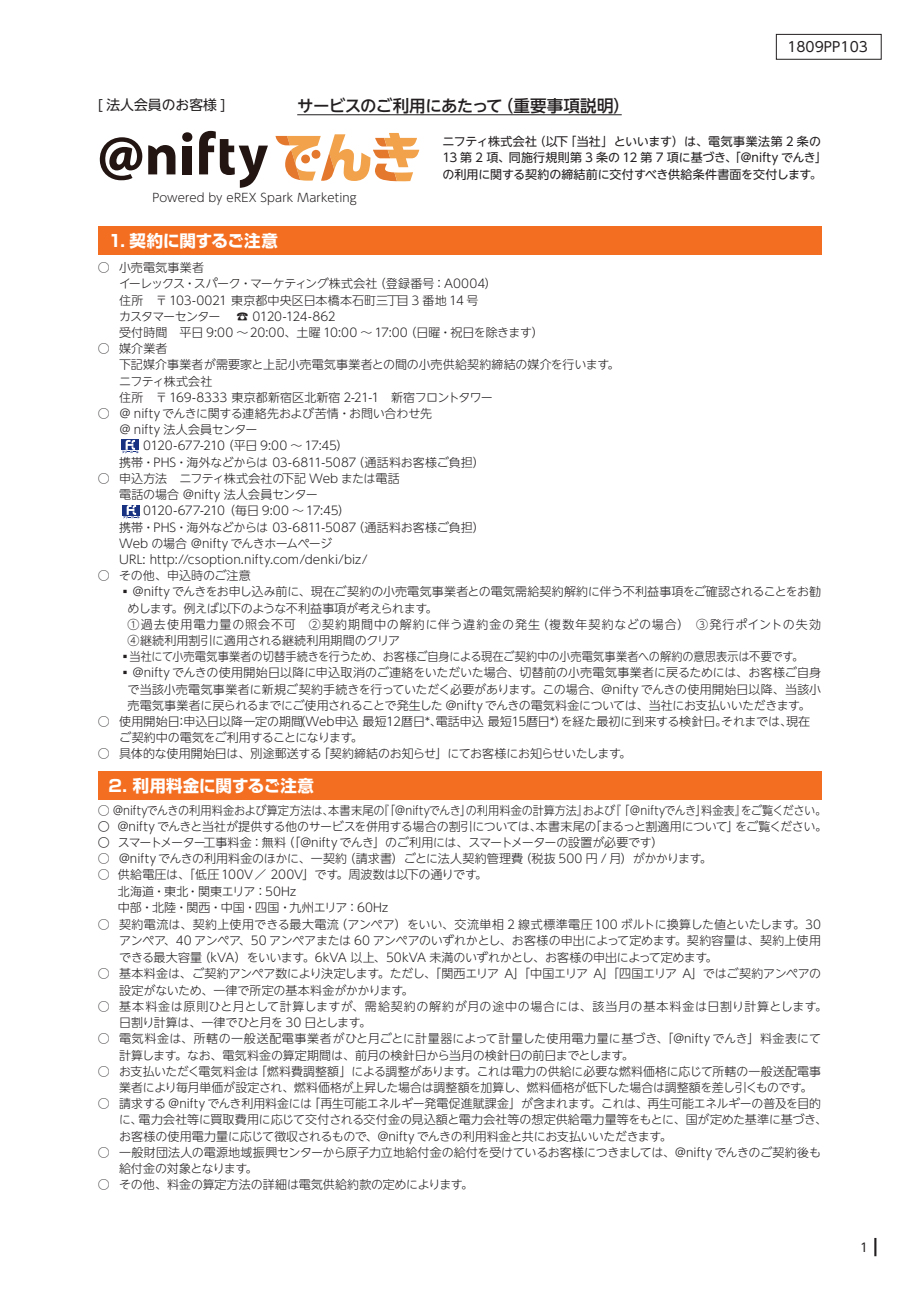
<style>
.page{position:relative;width:919px;height:1289px;background:#fff}
.page>*{position:absolute;margin:0;border:0;box-sizing:border-box;transform-origin:0 0}
.t1{font:700 16.5px "Shin Go Pr 6 N";letter-spacing:-.005em;color:#fff}
.t2{font:500 16.5px "UD Shin Go NT Pr 6 N";letter-spacing:-.025em;color:#231f20}
.t3{font:13.8px "UD Shin Go NT Pr 6 N";color:#231f20}
.t4{font:300 12px/16.2px "UD Shin Go NT Pr 6 N";letter-spacing:-.01em;color:#231f20}
.t5{font:300 12px/16.2px "UD Shin Go NT Pr 6 N";letter-spacing:.01em;color:#231f20}
.t6{font:12px/16.5px "UD Shin Go NT Pr 6 N";color:#231f20}
.t7{font:300 12px/16.2px "UD Shin Go NT Pr 6 N";letter-spacing:.035em;color:#231f20}
.t8{font:300 11.7px "UD Shin Go NT Pr 6 N";letter-spacing:.005em;color:#231f20}
</style>
<div class="page">
<div style="left:183px;top:146px;width:9px;height:28px;background:#221512"></div>
<div style="left:182px;top:132px;width:10px;height:10px;background:#221512;border-radius:50%"></div>
<svg style="left:99px;top:137px;width:76px;height:43px"></svg>
<svg style="left:199px;top:131px;width:69px;height:57px"></svg>
<svg style="left:275px;top:133px;width:144px;height:48px"></svg>
<hr style="left:297px;top:114px;width:324px;height:1px;background:#231f20">
<div style="left:98px;top:226px;width:723px;height:28px;background:#f36e21"></div>
<div style="left:98px;top:771px;width:723px;height:28px;background:#f36e21"></div>
<div style="left:122px;top:439px;width:17px;height:11px;background:#183181"></div>
<svg style="left:122px;top:440px;width:16px;height:13px"></svg>
<svg style="left:123px;top:505px;width:17px;height:13px"></svg>
<svg style="left:874px;top:1237px;width:2px;height:19px"></svg>
<div style="left:776px;top:34px;width:105px;height:25px;border:1px solid #231f20"></div>
<p class="t3" style="left:98px;top:94px;width:129px">[ 法人会員のお客様 ]</p>
<p class="t3" style="left:787px;top:36px;width:82px">1809PP103</p>
<h1 class="t2" style="left:297px;top:93px;width:334px">サービスのご利用にあたって（重要事項説明）</h1>
<p class="t6" style="left:442px;top:132px;width:386px">ニフティ株式会社（以下「当社」といいます）は、電気事業法第 2 条の<br>13 第 2 項、同施行規則第 3 条の 12 第 7 項に基づき、「@nifty でんき」の利用に関する契約の締結前に交付すべき供給条件書面を交付します。</p>
<p class="t8" style="left:152px;top:188px;width:206px">Powered by eREX Spark Marketing</p>
<h1 class="t1" style="left:108px;top:227px;width:171px">1. 契約に関するご注意</h1>
<p class="t4" style="left:119px;top:259px;width:426px;text-indent:-21px">○ 小売電気事業者<br>イーレックス・スパーク・マーケティング株式会社（登録番号：A0004）<br>住所　〒103-0021 東京都中央区日本橋本石町三丁目 3 番地 14 号<br>カスタマーセンター 　☎ 0120-124-862　<br>受付時間　平日 9:00 ～20:00、土曜 10:00 ～17:00（日曜・祝日を除きます）</p>
<p class="t4" style="left:119px;top:340px;width:502px;text-indent:-21px">○ 媒介業者<br>下記媒介事業者が需要家と上記小売電気事業者との間の小売供給契約締結の媒介を行います。ニフティ株式会社<br>住所　〒169-8333 東京都新宿区北新宿 2-21-1　新宿フロントタワー</p>
<p class="t4" style="left:119px;top:405px;width:367px;text-indent:-21px">○ ＠ nifty でんきに関する連絡先および苦情・お問い合わせ先<br>＠ nifty 法人会員センター<br>　　0120-677-210（平日 9:00 ～ 17:45）<br>携帯・PHS・海外などからは 03-6811-5087（通話料お客様ご負担）</p>
<p class="t4" style="left:119px;top:470px;width:367px;text-indent:-21px">○ 申込方法　ニフティ株式会社の下記 Web または電話<br>電話の場合 @nifty 法人会員センター<br>　　0120-677-210 （毎日 9:00 ～ 17:45）<br>携帯・PHS・海外などからは 03-6811-5087（通話料お客様ご負担）Web の場合 @nifty でんきホームページ<br>URL: http://csoption.nifty.com/denki/biz/</p>
<p class="t4" style="left:98px;top:567px;width:154px">○ その他、申込時のご注意</p>
<p class="t5" style="left:128px;top:583px;width:695px;text-indent:-9px">▪@nifty でんきをお申し込み前に、現在ご契約の小売電気事業者との電気需給契約解約に伴う不利益事項をご確認されることをお勧めします。例えば以下のような不利益事項が考えられます。<br>①過去使用電力量の照会不可　②契約期間中の解約に伴う違約金の発生（複数年契約などの場合）　③発行ポイントの失効④継続利用割引に適用される継続利用期間のクリア</p>
<p class="t4" style="left:119px;top:648px;width:685px">▪当社にて小売電気事業者の切替手続きを行うため、お客様ご自身による現在ご契約中の小売電気事業者への解約の意思表示は不要です。</p>
<p class="t4" style="left:128px;top:664px;width:695px;text-align:justify;text-indent:-9px">▪@nifty でんきの使用開始日以降に申込取消のご連絡をいただいた場合、切替前の小売電気事業者に戻るためには、お客様ご自身で当該小売電気事業者に新規ご契約手続きを行っていただく必要があります。この場合、@nifty でんきの使用開始日以降、当該小売電気事業者に戻られるまでにご使用されることで発生した @nifty でんきの電気料金については、当社にお支払いいただきます。</p>
<p class="t4" style="left:119px;top:713px;width:692px;text-indent:-21px">○ 使用開始日：申込日以降一定の期間（Web申込 最短12暦日*、電話申込 最短15暦日*）を経た最初に到来する検針日。それまでは、現在ご契約中の電気をご利用することになります。</p>
<p class="t4" style="left:98px;top:745px;width:535px">○ 具体的な使用開始日は、別途郵送する「契約締結のお知らせ」にてお客様にお知らせいたします。</p>
<h1 class="t1" style="left:108px;top:772px;width:207px">2. 利用料金に関するご注意</h1>
<p class="t4" style="left:98px;top:801px;width:730px;text-align:justify">○ @niftyでんきの利用料金および算定方法は、本書末尾の『「@niftyでんき」の利用料金の計算方法』および『「＠niftyでんき」料金表』をご覧ください。〇 @nifty でんきと当社が提供する他のサービスを併用する場合の割引については、本書末尾の「まるっと割適用について」をご覧ください。〇 スマートメーター工事料金：無料（「@nifty でんき」のご利用には、スマートメーターの設置が必要です）</p>
<p class="t4" style="left:98px;top:850px;width:615px">○ @nifty でんきの利用料金のほかに、一契約（請求書）ごとに法人契約管理費（税抜 500 円 / 月）がかかります。</p>
<p class="t4" style="left:118px;top:866px;width:371px;text-indent:-20px">○ 供給電圧は、「低圧100V／ 200V」です。周波数は以下の通りです。北海道・東北・関東エリア：50Hz<br>中部・北陸・関西・中国・四国・九州エリア：60Hz</p>
<p class="t4" style="left:119px;top:915px;width:703px;text-align:justify;text-indent:-21px">○ 契約電流は、契約上使用できる最大電流（アンペア）をいい、交流単相 2 線式標準電圧100 ボルトに換算した値といたします。30アンペア、40 アンペア、50 アンペアまたは 60 アンペアのいずれかとし、お客様の申出によって定めます。契約容量は、契約上使用できる最大容量（kVA）をいいます。6kVA 以上、50kVA 未満のいずれかとし、お客様の申出によって定めます。</p>
<p class="t4" style="left:119px;top:965px;width:703px;text-indent:-21px">○ 基本料金は、ご契約アンペア数により決定します。ただし、「関西エリア A」「中国エリア A」「四国エリア A」ではご契約アンペアの設定がないため、一律で所定の基本料金がかかります。</p>
<p class="t7" style="left:119px;top:997px;width:709px;text-indent:-21px">○ 基本料金は原則ひと月として計算しますが、需給契約の解約が月の途中の場合には、該当月の基本料金は日割り計算とします。日割り計算は、一律でひと月を 30 日とします。</p>
<p class="t4" style="left:119px;top:1030px;width:703px;text-indent:-21px">○ 電気料金は、所轄の一般送配電事業者がひと月ごとに計量器によって計量した使用電力量に基づき、「@nifty でんき」料金表にて計算します。なお、電気料金の算定期間は、前月の検針日から当月の検針日の前日までとします。</p>
<p class="t4" style="left:119px;top:1062px;width:703px;text-indent:-21px">○ お支払いただく電気料金は「燃料費調整額」による調整があります。これは電力の供給に必要な燃料価格に応じて所轄の一般送配電事業者により毎月単価が設定され、燃料価格が上昇した場合は調整額を加算し、燃料価格が低下した場合は調整額を差し引くものです。</p>
<p class="t4" style="left:119px;top:1094px;width:709px;text-indent:-21px">○ 請求する @nifty でんき利用料金には「再生可能エネルギー発電促進賦課金」が含まれます。これは、再生可能エネルギーの普及を目的に、電力会社等に買取費用に応じて交付される交付金の見込額と電力会社等の想定供給電力量等をもとに、国が定めた基準に基づき、お客様の使用電力量に応じて徴収されるもので、@nifty でんきの利用料金と共にお支払いいただきます。</p>
<p class="t4" style="left:119px;top:1143px;width:703px;text-indent:-21px">○ 一般財団法人の電源地域振興センターから原子力立地給付金の給付を受けているお客様につきましては、@nifty でんきのご契約後も給付金の対象となります。</p>
<p class="t4" style="left:98px;top:1175px;width:377px">○ その他、料金の算定方法の詳細は電気供給約款の定めによります。</p>
<p class="t6" style="left:860px;top:1239px;width:9px">1</p>
</div>
